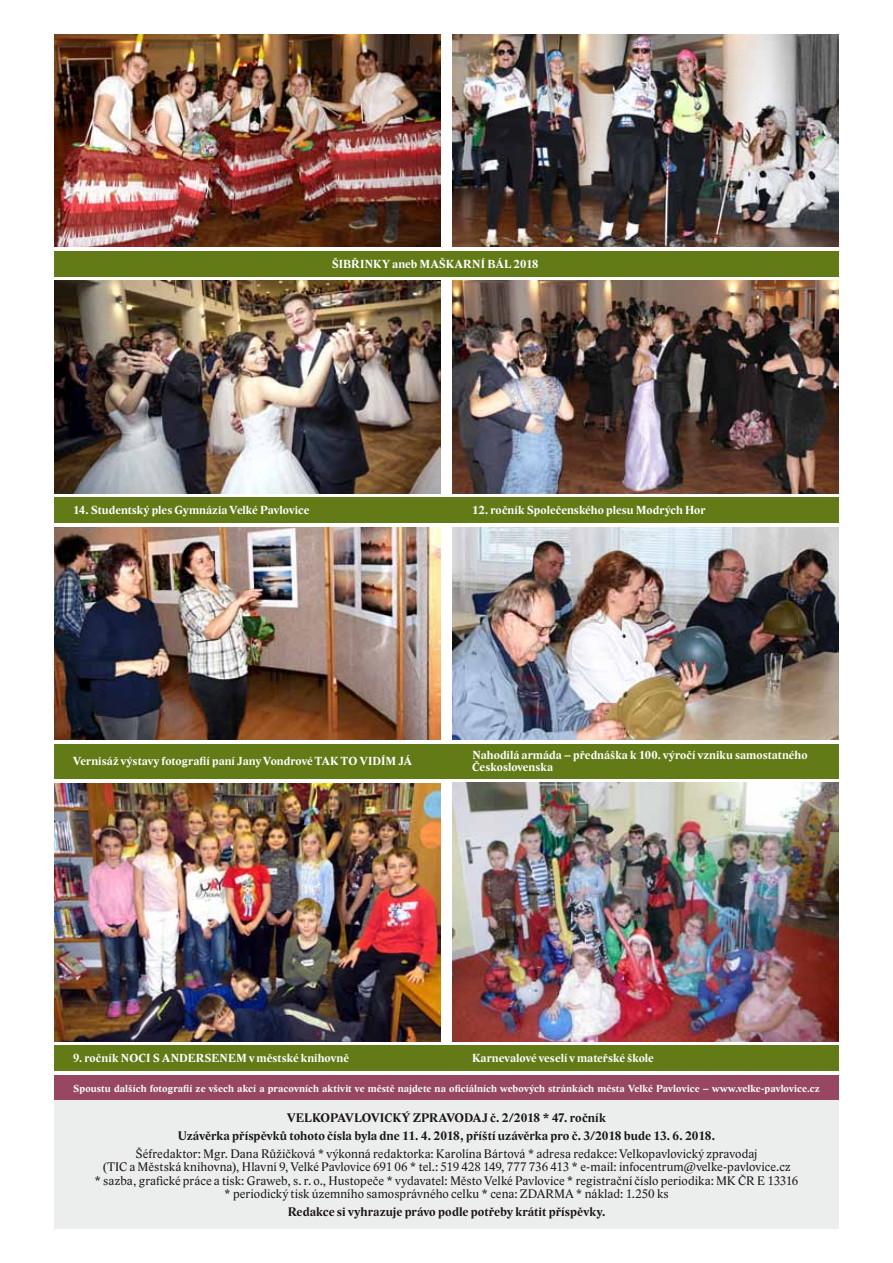
<style>
.page{position:relative;width:893px;height:1263px;background:#fff}
.page>*{position:absolute;margin:0;border:0;box-sizing:border-box;transform-origin:0 0}
.t1{font:12.75px/13.5px "Lido ST";letter-spacing:.01em;color:#1a171c;text-align:center}
.t2{font:700 12.75px/17.7px "Lido ST";letter-spacing:.005em;color:#1a171c;text-align:center}
.t3{font:700 12px/12px "Lido ST";letter-spacing:.01em;color:#fff}
.t4{font:700 10.5px "Lido ST";letter-spacing:.015em;color:#fff}
</style>
<div class="page">
<div style="left:54px;top:1075px;width:785px;height:26px;background:#974762"></div>
<div style="left:54px;top:1101px;width:785px;height:128px;background:#eceded"></div>
<img style="left:54px;top:34px;width:386px;height:213px">
<img style="left:54px;top:281px;width:386px;height:212px">
<img style="left:54px;top:527px;width:386px;height:213px">
<img style="left:54px;top:784px;width:386px;height:258px">
<img style="left:453px;top:34px;width:386px;height:213px">
<img style="left:453px;top:281px;width:386px;height:212px">
<img style="left:453px;top:527px;width:386px;height:213px">
<img style="left:453px;top:782px;width:386px;height:259px">
<div style="left:54px;top:497px;width:785px;height:26px;background:#627b16"></div>
<div style="left:54px;top:744px;width:785px;height:34px;background:#627b16"></div>
<div style="left:54px;top:1045px;width:785px;height:26px;background:#627b16"></div>
<div style="left:54px;top:251px;width:785px;height:25px;background:#627b16"></div>
<p class="t3" style="left:332px;top:258px;width:208px">ŠIBŘINKY aneb MAŠKARNÍ BÁL 2018</p>
<p class="t3" style="left:73px;top:505px;width:238px">14. Studentský ples Gymnázia Velké Pavlovice</p>
<p class="t3" style="left:472px;top:505px;width:235px">12. ročník Společenského plesu Modrých Hor</p>
<p class="t3" style="left:73px;top:755px;width:340px">Vernisáž výstavy fotografií paní Jany Vondrové TAK TO VIDÍM JÁ</p>
<p class="t3" style="left:472px;top:749px;width:337px">Nahodilá armáda – přednáška k 100. výročí vzniku samostatného<br>Československa</p>
<p class="t3" style="left:73px;top:1052px;width:277px">9. ročník NOCI S ANDERSENEM v městské knihovně</p>
<p class="t3" style="left:472px;top:1052px;width:183px">Karnevalové veselí v mateřské škole</p>
<p class="t4" style="left:73px;top:1082px;width:748px">Spoustu dalších fotografií ze všech akcí a pracovních aktivit ve městě najdete na oficiálních webových stránkách města Velké Pavlovice – www.velke-pavlovice.cz</p>
<p class="t2" style="left:178px;top:1109px;width:539px">VELKOPAVLOVICKÝ ZPRAVODAJ č. 2/2018 * 47. ročník<br>Uzávěrka příspěvků tohoto čísla byla dne 11. 4. 2018, příští uzávěrka pro č. 3/2018 bude 13. 6. 2018.</p>
<p class="t1" style="left:95px;top:1147px;width:705px">Šéfredaktor: Mgr. Dana Růžičková * výkonná redaktorka: Karolína Bártová * adresa redakce: Velkopavlovický zpravodaj<br>(TIC a Městská knihovna), Hlavní 9, Velké Pavlovice 691 06 * tel.: 519 428 149, 777 736 413 * e-mail: infocentrum@velke-pavlovice.cz<br>* sazba, grafické práce a tisk: Graweb, s. r. o., Hustopeče * vydavatel: Město Velké Pavlovice * registrační číslo periodika: MK ČR E 13316 * periodický tisk územního samosprávného celku * cena: ZDARMA * náklad: 1.250 ks</p>
<p class="t2" style="left:288px;top:1203px;width:319px">Redakce si vyhrazuje právo podle potřeby krátit příspěvky.</p>
</div>
